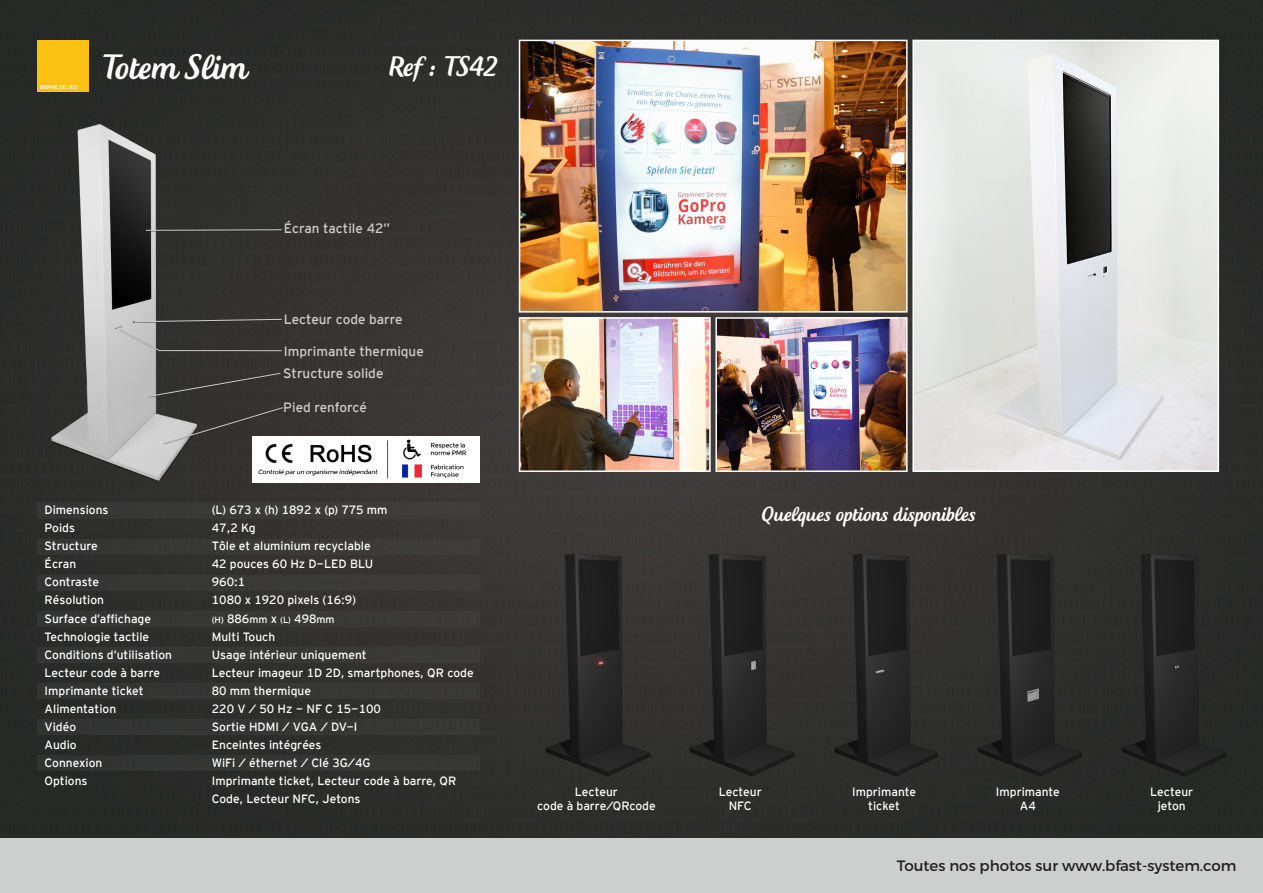
<style>
.page{position:relative;width:1263px;height:893px;background:#fff}
.page>*{position:absolute;margin:0;border:0;box-sizing:border-box;transform-origin:0 0}
.t1{font:46.5px "Creamy Script";color:#fff}
.t2{font:37.5px "Creamy Script";color:#fff}
.t3{font:27px "Creamy Script";color:#fff}
.t4{font:15px "Montserrat";color:#231f20}
.t5{font:13.5px "Interstate Mono";color:#cdcece}
.t6{font:12px/18.1px "Interstate Mono";color:#fff;text-align:center}
.s1{font-size:9px}
.s2{font-size:10.5px}
</style>
<div class="page">
<img style="left:0;top:0;width:1263px;height:838px">
<div style="left:0;top:838px;width:1263px;height:55px;background:#cdcece"></div>
<div style="left:37px;top:502px;width:442px;height:17px;background:#3a3a39"></div>
<div style="left:37px;top:539px;width:442px;height:16px;background:#3a3938"></div>
<div style="left:37px;top:575px;width:442px;height:16px;background:#383937"></div>
<div style="left:37px;top:611px;width:442px;height:16px;background:#383837"></div>
<div style="left:37px;top:647px;width:442px;height:15px;background:#373736"></div>
<div style="left:37px;top:683px;width:442px;height:15px;background:#363635"></div>
<div style="left:37px;top:719px;width:442px;height:15px;background:#353635"></div>
<div style="left:37px;top:755px;width:442px;height:15px;background:#343534"></div>
<img style="left:37px;top:115px;width:181px;height:366px">
<img style="left:253px;top:436px;width:226px;height:47px">
<hr style="left:145px;top:229px;width:138px;height:3px;background:#2d2c2b">
<svg style="left:146px;top:229px;width:136px;height:2px"></svg>
<div style="left:135px;top:318px;width:148px;height:5px;background:#231f20;opacity:.75"></div>
<svg style="left:135px;top:319px;width:147px;height:3px"></svg>
<div style="left:119px;top:329px;width:164px;height:23px;background:#231f20;opacity:.75"></div>
<svg style="left:118px;top:329px;width:164px;height:22px;background:#585756"></svg>
<div style="left:148px;top:372px;width:133px;height:26px;background:#231f20;opacity:.75"></div>
<svg style="left:148px;top:372px;width:133px;height:25px;background:#403f3e"></svg>
<div style="left:163px;top:407px;width:121px;height:38px;background:#231f20;opacity:.75"></div>
<svg style="left:163px;top:407px;width:121px;height:37px;background:#5a5958"></svg>
<div style="left:37px;top:40px;width:51px;height:51px;background:#fdc113"></div>
<img style="left:522px;top:43px;width:382px;height:267px">
<div style="left:519px;top:40px;width:388px;height:273px;border:2px solid #fff"></div>
<img style="left:915px;top:43px;width:301px;height:426px">
<div style="left:912px;top:40px;width:307px;height:432px;border:2px solid #fff"></div>
<img style="left:522px;top:320px;width:186px;height:149px">
<div style="left:519px;top:317px;width:192px;height:155px;border:2px solid #fff"></div>
<img style="left:718px;top:320px;width:186px;height:149px">
<div style="left:715px;top:317px;width:192px;height:155px;border:2px solid #fff"></div>
<img style="left:525px;top:551px;width:718px;height:225px">
<h1 class="t1" style="left:103px;top:45px;width:146px">Totem Slim</h1>
<h2 class="t2" style="left:390px;top:49px;width:109px">Ref : TS42</h2>
<p class="t5" style="left:284px;top:221px;width:108px">Écran tactile 42”</p>
<p class="t5" style="left:284px;top:311px;width:120px">Lecteur code barre</p>
<p class="t5" style="left:284px;top:344px;width:141px">Imprimante thermique</p>
<p class="t5" style="left:283px;top:366px;width:102px">Structure solide</p>
<p class="t5" style="left:283px;top:400px;width:85px">Pied renforcé</p>
<p class="t6" style="left:45px;top:501px;width:129px;text-align:left">Dimensions<br>Poids<br>Structure<br>Écran<br>Contraste<br>Résolution<br>Surface d’affichage<br>Technologie tactile<br>Conditions d’utilisation<br>Lecteur code à barre<br>Imprimante ticket<br>Alimentation<br>Vidéo<br>Audio<br>Connexion<br>Options</p>
<p class="t6" style="left:212px;top:501px;width:263px;text-align:left">(L) 673 x (h) 1892 x (p) 775 mm<br>47,2 Kg<br>Tôle et aluminium recyclable<br>42 pouces 60 Hz D-LED BLU<br>960:1<br>1080 x 1920 pixels (16:9)<br><span class="s1">(H)</span> 886<span class="s2">mm</span> x <span class="s1">(L)</span> 498<span class="s2">mm<br></span>Multi Touch<br>Usage intérieur uniquement<br>Lecteur imageur 1D 2D, smartphones, QR code<br>80 mm thermique<br>220 V / 50 Hz - NF C 15-100<br>Sortie HDMI / VGA / DV-I<br>Enceintes intégrées<br>WiFi / éthernet / Clé 3G/4G<br>Imprimante ticket, Lecteur code à barre, QR<br>Code, Lecteur NFC, Jetons</p>
<p class="t6" style="left:537px;top:784px;width:120px;line-height:14.4px">Lecteur<br>code à barre/QRcode</p>
<h3 class="t3" style="left:762px;top:502px;width:215px">Quelques options disponibles</h3>
<p class="t6" style="left:719px;top:784px;width:44px;line-height:14.4px">Lecteur<br>NFC</p>
<p class="t6" style="left:852px;top:784px;width:65px;line-height:14.4px">Imprimante ticket</p>
<p class="t6" style="left:996px;top:784px;width:65px;line-height:14.4px">Imprimante<br>A4</p>
<p class="t6" style="left:1150px;top:784px;width:44px;line-height:14.4px">Lecteur jeton</p>
<p class="t4" style="left:897px;top:856px;width:341px">Toutes nos photos sur www.bfast-system.com</p>
</div>
